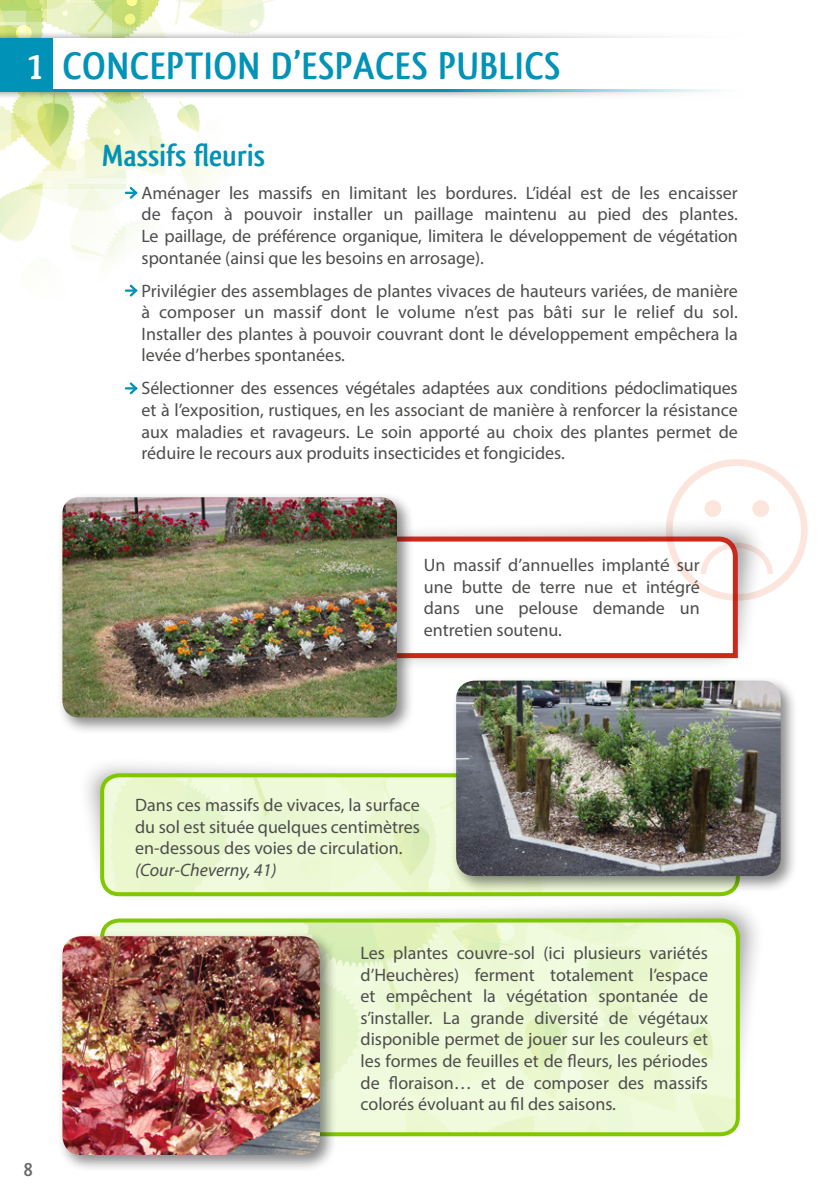
<style>
.page{position:relative;width:840px;height:1191px;background:#fff}
.page>*{position:absolute;margin:0;border:0;box-sizing:border-box;transform-origin:0 0}
.t1{font:700 40px "Qlassik";letter-spacing:.02em;color:#0093b7}
.t2{font:700 32px "Qlassik";color:#0093b7}
.t3{font:700 20px "Qlassik";color:#686867}
.t4{font:18px/21.6px "Myriad Pro";color:#4d4d4c;text-align:justify}
.t5{font:italic 18px "Myriad Pro";color:#4d4d4c}
.s1{color:#fff}
</style>
<div class="page">
<div style="left:0;top:31px;width:824px;height:69px;background:#131413;opacity:.5"></div>
<div style="left:0;top:38px;width:816px;height:54px;background:#fff"></div>
<hr style="left:0;top:89px;width:822px;height:3px;background:#0093b7">
<div style="left:441px;top:6px;width:387px;height:120px;background:#fff"></div>
<div style="left:121px;top:896px;width:643px;height:239px;background:#131413;opacity:.4"></div>
<svg style="left:241px;top:920px;width:496px;height:214px;background:#ebf8d5"></svg>
<div style="left:100px;top:918px;width:639px;height:218px;border:4px solid #80c700;border-radius:17px"></div>
<div style="left:78px;top:756px;width:473px;height:147px;background:#131413;opacity:.4"></div>
<svg style="left:109px;top:778px;width:341px;height:113px;background:#ebf7d3"></svg>
<div style="left:100px;top:773px;width:639px;height:123px;border:4px solid #80c700;border-radius:17px"></div>
<svg style="left:0;top:0;width:282px;height:297px"></svg>
<svg style="left:125px;top:382px;width:13px;height:12px"></svg>
<div style="left:57px;top:931px;width:280px;height:241px;background:#131413;opacity:.5"></div>
<img style="left:62px;top:936px;width:258px;height:219px">
<div style="left:450px;top:675px;width:347px;height:218px;background:#131413;opacity:.5"></div>
<img style="left:456px;top:680px;width:324px;height:196px">
<div style="left:292px;top:516px;width:473px;height:155px;background:#131413;opacity:.4"></div>
<svg style="left:414px;top:534px;width:326px;height:126px"></svg>
<div style="left:57px;top:492px;width:357px;height:242px;background:#131413;opacity:.5"></div>
<img style="left:62px;top:497px;width:335px;height:220px">
<svg style="left:665px;top:459px;width:142px;height:142px"></svg>
<h1 class="t1" style="left:26px;top:42px;width:516px"><span class="s1">1</span> CONCEPTION D’ESPACES PUBLICS</h1>
<h2 class="t2" style="left:102px;top:137px;width:165px">MASSIFS FLEURIS</h2>
<p class="t4" style="left:141px;top:182px;width:597px">Aménager les massifs en limitant les bordures. L’idéal est de les encaisser de façon à pouvoir installer un paillage maintenu au pied des plantes.<br>Le paillage, de préférence organique, limitera le développement de végétation spontanée (ainsi que les besoins en arrosage).</p>
<p class="t4" style="left:141px;top:279px;width:597px">Privilégier des assemblages de plantes vivaces de hauteurs variées, de manière à composer un massif dont le volume n’est pas bâti sur le relief du sol.<br>Installer des plantes à pouvoir couvrant dont le développement empêchera la levée d’herbes spontanées.</p>
<p class="t4" style="left:141px;top:377px;width:597px">Sélectionner des essences végétales adaptées aux conditions pédoclimatiques et à l’exposition, rustiques, en les associant de manière à renforcer la résistance aux maladies et ravageurs. Le soin apporté au choix des plantes permet de réduire le recours aux produits insecticides et fongicides.</p>
<p class="t4" style="left:423px;top:554px;width:277px">Un massif d’annuelles implanté sur une butte de terre nue et intégré dans une pelouse demande un entretien soutenu.</p>
<p class="t4" style="left:135px;top:794px;width:286px">Dans ces massifs de vivaces, la surface du sol est située quelques centimètres en-dessous des voies de circulation.</p>
<p class="t5" style="left:135px;top:859px;width:143px">(Cour-Cheverny, 41)</p>
<p class="t3" style="left:24px;top:1157px;width:11px">8</p>
<p class="t4" style="left:360px;top:941px;width:349px">Les plantes couvre-sol (ici plusieurs variétés d’Heuchères) ferment totalement l’espace et empêchent la végétation spontanée de s’installer. La grande diversité de végétaux disponible permet de jouer sur les couleurs et les formes de feuilles et de fleurs, les périodes de floraison… et de composer des massifs colorés évoluant au fil des saisons.</p>
</div>
